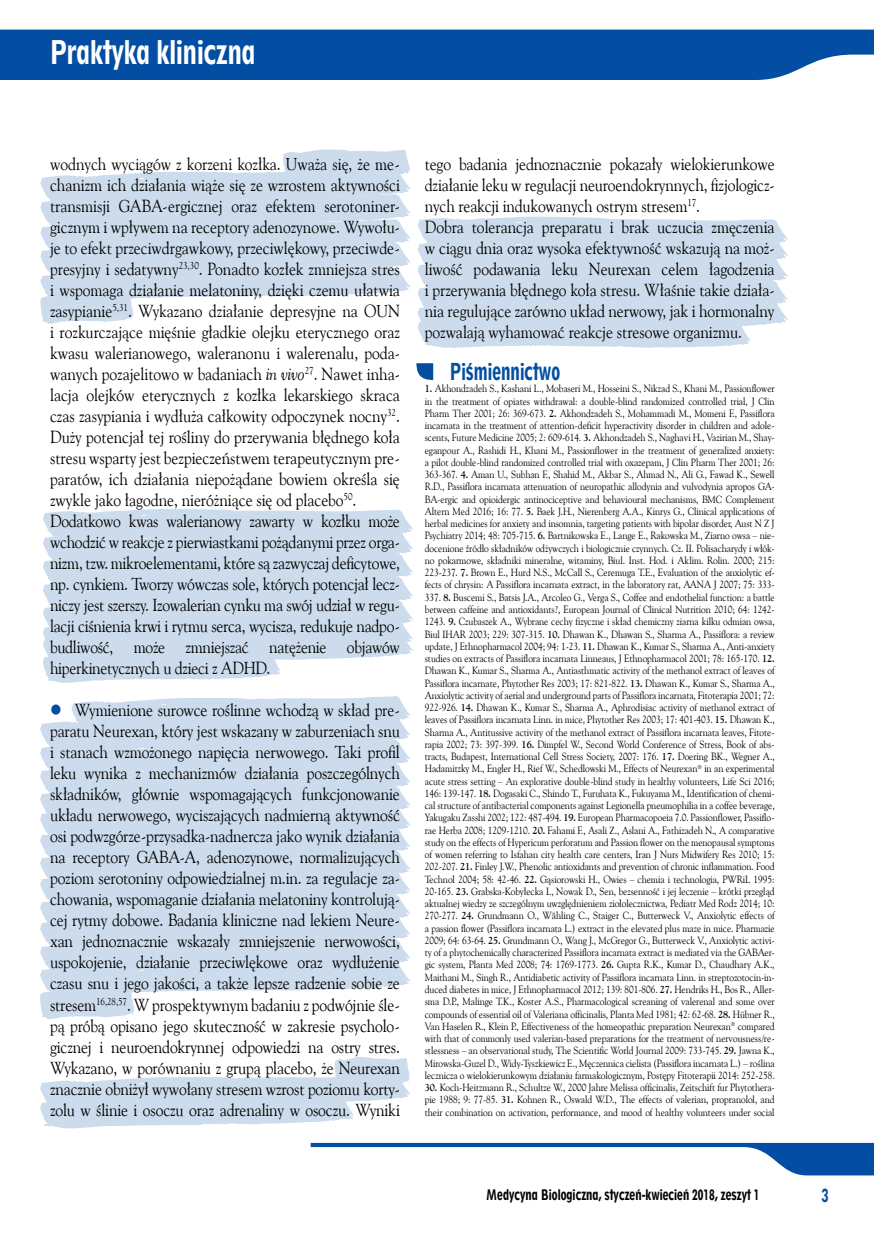
<style>
.page{position:relative;width:874px;height:1241px;background:#fff}
.page>*{position:absolute;margin:0;border:0;box-sizing:border-box;transform-origin:0 0}
.t1{font:30.62px "Geometr 212 Hv Cn EU";color:#fff;scale:.77 1}
.t2{font:21.88px "Geometr 212 Hv Cn EU";color:#034ea2;scale:.72 1}
.t3{font:17.5px/21px "Goudy Ol St EU";letter-spacing:-.005em;color:#000;scale:.9 1}
.t4{font:17.15px "Geometr 212 Hv Cn EU";color:#034ea2;scale:.77 1}
.t5{font:13.65px "Geometr 212 Hv Cn EU";color:#000;scale:.77 1}
.t6{font:10.5px/12.2px "Goudy Ol St EU";letter-spacing:-.005em;color:#000;text-align:justify;scale:.9 1}
.s1{font-style:italic}
.s2{color:#034ea2}
.s3{font-weight:700}
</style>
<div class="page">
<svg style="left:43px;top:509px;width:370px;height:174px;background:#d1dfed"></svg>
<svg style="left:40px;top:696px;width:371px;height:324px;background:#d2dfee"></svg>
<svg style="left:40px;top:149px;width:748px;height:199px"></svg>
<svg style="left:40px;top:1057px;width:371px;height:72px"></svg>
<svg style="left:310px;top:1142px;width:563px;height:33px"></svg>
<div style="left:0;top:30px;width:873px;height:50px;background:#034ea2"></div>
<svg style="left:416px;top:363px;width:17px;height:17px"></svg>
<h1 class="t1" style="left:50px;top:32px;width:269px">Praktyka kliniczna</h1>
<p class="t3" style="left:50px;top:154px;width:390px">wodnych wyciągów z korzeni kozłka. Uważa się, że me&shy;chanizm ich działania wiąże się ze wzrostem aktywności transmisji GABA-ergicznej oraz efektem serotoniner&shy;gicznym i wpływem na receptory adenozynowe. Wywołu&shy;je to efekt przeciwdrgawkowy, przeciwlękowy, przeciwde&shy;presyjny i sedatywny<sup>23,30</sup>. Ponadto kozłek zmniejsza stres i wspomaga działanie melatoniny, dzięki czemu ułatwia zasypianie<sup>5,31</sup>. Wykazano działanie depresyjne na OUN i rozkurczające mięśnie gładkie olejku eterycznego oraz kwasu walerianowego, waleranonu i walerenalu, poda&shy;wanych pozajelitowo w badaniach <span class="s1">in vivo</span><sup>27</sup>. Nawet inha&shy;lacja olejków eterycznych z kozłka lekarskiego skraca czas zasypiania i wydłuża całkowity odpoczynek nocny<sup>32</sup>.<br>Duży potencjał tej rośliny do przerywania błędnego koła stresu wsparty jest bezpieczeństwem terapeutycznym pre&shy;paratów, ich działania niepożądane bowiem określa się zwykle jako łagodne, nieróżniące się od placebo<sup>50</sup>.<br>Dodatkowo kwas walerianowy zawarty w kozłku może wchodzić w reakcje z pierwiastkami pożądanymi przez orga&shy;nizm, tzw. mikroelementami, które są zazwyczaj deficytowe, np. cynkiem. Tworzy wówczas sole, których potencjał lecz&shy;niczy jest szerszy. Izowalerian cynku ma swój udział w regu&shy;lacji ciśnienia krwi i rytmu serca, wycisza, redukuje nadpo&shy;budliwość, może zmniejszać natężenie objawów hiperkinetycznych u dzieci z ADHD.</p>
<p class="t3" style="left:50px;top:700px;width:390px;text-align:justify"><span class="s2">●</span> Wymienione surowce roślinne wchodzą w skład pre&shy;paratu Neurexan, który jest wskazany w zaburzeniach snu i stanach wzmożonego napięcia nerwowego. Taki profil leku wynika z mechanizmów działania poszczególnych składników, głównie wspomagających funkcjonowanie układu nerwowego, wyciszających nadmierną aktywność osi podwzgórze-przysadka-nadnercza jako wynik działania na receptory GABA-A, adenozynowe, normalizujących poziom serotoniny odpowiedzialnej m.in. za regulacje za&shy;chowania, wspomaganie działania melatoniny kontrolują&shy;cej rytmy dobowe. Badania kliniczne nad lekiem Neure&shy;xan jednoznacznie wskazały zmniejszenie nerwowości, uspokojenie, działanie przeciwlękowe oraz wydłużenie czasu snu i jego jakości, a także lepsze radzenie sobie ze stresem<sup>16,28,57</sup>. W prospektywnym badaniu z podwójnie śle&shy;pą próbą opisano jego skuteczność w zakresie psycholo&shy;gicznej i neuroendokrynnej odpowiedzi na ostry stres.<br>Wykazano, w porównaniu z grupą placebo, że Neurexan znacznie obniżył wywołany stresem wzrost poziomu korty&shy;zolu w ślinie i osoczu oraz adrenaliny w osoczu. Wyniki</p>
<p class="t3" style="left:424px;top:154px;width:390px">tego badania jednoznacznie pokazały wielokierunkowe działanie leku w regulacji neuroendokrynnych, fizjologicz&shy;nych reakcji indukowanych ostrym stresem<sup>17</sup>.<br>Dobra tolerancja preparatu i brak uczucia zmęczenia w ciągu dnia oraz wysoka efektywność wskazują na moż&shy;liwość podawania leku Neurexan celem łagodzenia i przerywania błędnego koła stresu. Właśnie takie działa&shy;nia regulujące zarówno układ nerwowy, jak i hormonalny pozwalają wyhamować reakcje stresowe organizmu.</p>
<h2 class="t2" style="left:449px;top:357px;width:155px">Piśmiennictwo</h2>
<p class="t6" style="left:424px;top:382px;width:390px"><span class="s3">1.</span> Akhondzadeh S., Kashani L., Mobaseri M., Hosseini S., Nikzad S., Khani M., Passionflower in the treatment of opiates withdrawal: a double-blind randomized controlled trial, J Clin Pharm Ther 2001; 26: 369-673. <span class="s3">2.</span> Akhondzadeh S., Mohammadi M., Momeni F., Passiflora incarnata in the treatment of attention-deficit hyperactivity disorder in children and adole&shy;scents, Future Medicine 2005; 2: 609-614. <span class="s3">3.</span> Akhondzadeh S., Naghavi H., Vazirian M., Shay&shy;eganpour A., Rashidi H., Khani M., Passionflower in the treatment of generalized anxiety: a pilot double-blind randomized controlled trial with oxazepam, J Clin Pharm Ther 2001; 26:<br>363-367. <span class="s3">4.</span> Aman U., Subhan F., Shahid M., Akbar S., Ahmad N., Ali G., Fawad K., Sewell R.D., Passiflora incarnata attenuation of neuropathic allodynia and vulvodynia apropos GA-BA-ergic and opioidergic antinociceptive and behavioural mechanisms, BMC Complement Altern Med 2016; 16: 77. <span class="s3">5.</span> Baek J.H., Nierenberg A.A., Kinrys G., Clinical applications of herbal medicines for anxiety and insomnia, targeting patients with bipolar disorder, Aust N Z J Psychiatry 2014; 48: 705-715. <span class="s3">6.</span> Bartnikowska E., Lange E., Rakowska M., Ziarno owsa – nie&shy;docenione źródło składników odżywczych i biologicznie czynnych. Cz. II. Polisacharydy i włók&shy;no pokarmowe, składniki mineralne, witaminy, Biul. Inst. Hod. i Aklim. Rolin. 2000; 215:<br>223-237. <span class="s3">7.</span> Brown E., Hurd N.S., McCall S., Ceremuga T.E., Evaluation of the anxiolytic ef&shy;fects of chrysin: A Passiflora incarnata extract, in the laboratory rat, AANA J 2007; 75: 333- 337. <span class="s3">8.</span> Buscemi S., Batsis J.A., Arcoleo G., Verga S., Coffee and endothelial function: a battle between caffeine and antioxidants?, European Journal of Clinical Nutrition 2010; 64: 1242- 1243. <span class="s3">9.</span> Czubaszek A., Wybrane cechy fizyczne i skład chemiczny ziarna kilku odmian owsa, Biul IHAR 2003; 229: 307-315. <span class="s3">10.</span> Dhawan K., Dhawan S., Sharma A., Passiflora: a review update, J Ethnopharmacol 2004; 94: 1-23. <span class="s3">11.</span> Dhawan K., Kumar S., Sharma A., Anti-anxiety studies on extracts of Passiflora incarnata Linneaus, J Ethnopharmacol 2001; 78: 165-170. <span class="s3">12.<br></span>Dhawan K., Kumar S., Sharma A., Antiasthmatic activity of the methanol extract of leaves of Passiflora incarnate, Phytother Res 2003; 17: 821-822. <span class="s3">13.</span> Dhawan K., Kumar S., Sharma A., Anxiolytic activity of aerial and underground parts of Passiflora incarnata, Fitoterapia 2001; 72:<br>922-926. <span class="s3">14.</span> Dhawan K., Kumar S., Sharma A., Aphrodisiac activity of methanol extract of leaves of Passiflora incarnata Linn. in mice, Phytother Res 2003; 17: 401-403. <span class="s3">15.</span> Dhawan K., Sharma A., Antitussive activity of the methanol extract of Passiflora incarnata leaves, Fitote&shy;rapia 2002; 73: 397-399. <span class="s3">16.</span> Dimpfel W., Second World Conference of Stress, Book of abs&shy;tracts, Budapest, International Cell Stress Society, 2007: 176. <span class="s3">17.</span> Doering BK., Wegner A., Hadamitzky M., Engler H., Rief W., Schedlowski M., Effects of Neurexan<sup>®</sup> in an experimental acute stress setting – An explorative double-blind study in healthy volunteers, Life Sci 2016; 146: 139-147. <span class="s3">18.</span> Dogasaki C., Shindo T., Furuhata K., Fukuyama M., Identification of chemi&shy;cal structure of antibacterial components against Legionella pneumophilia in a coffee beverage, Yakugaku Zasshi 2002; 122: 487-494. <span class="s3">19.</span> European Pharmacopoeia 7.0. Passionflower, Passiflo&shy;rae Herba 2008; 1209-1210. <span class="s3">20.</span> Fahami F., Asali Z., Aslani A., Fathizadeh N., A comparative study on the effects of Hypericum perforatum and Passion flower on the menopausal symptoms of women referring to Isfahan city health care centers, Iran J Nurs Midwifery Res 2010; 15:<br>202-207. <span class="s3">21.</span> Finley J.W., Phenolic antioxidants and prevention of chronic inflammation. Food Technol 2004; 58: 42-46. <span class="s3">22.</span> Gąsiorowski H., Owies – chemia i technologia, PWRiL 1995:<br>20-165. <span class="s3">23.</span> Grabska-Kobyłecka I., Nowak D., Sen, bezsenność i jej leczenie – krótki przegląd aktualnej wiedzy ze szczególnym uwzględnieniem ziołolecznictwa, Pediatr Med Rodz 2014; 10:<br>270-277. <span class="s3">24.</span> Grundmann O., Wähling C., Staiger C., Butterweck V., Anxiolytic effects of a passion flower (Passiflora incarnata L.) extract in the elevated plus maze in mice. Pharmazie 2009; 64: 63-64. <span class="s3">25.</span> Grundmann O., Wang J., McGregor G., Butterweck V., Anxiolytic activi&shy;ty of a phytochemically characterized Passiflora incarnata extract is mediated via the GABAer&shy;gic system, Planta Med 2008; 74: 1769-1773. <span class="s3">26.</span> Gupta R.K., Kumar D., Chaudhary A.K., Maithani M., Singh R., Antidiabetic activity of Passiflora incarnata Linn. in streptozotocin-in&shy;duced diabetes in mice, J Ethnopharmacol 2012; 139: 801-806. <span class="s3">27.</span> Hendriks H., Bos R., Aller&shy;sma D.P., Malinge T.K., Koster A.S., Pharmacological screaning of valerenal and some over compounds of essential oil of Valeriana officinalis, Planta Med 1981; 42: 62-68. <span class="s3">28.</span> Hübner R., Van Haselen R., Klein P., Effectiveness of the homeopathic preparation Neurexan<sup>®</sup> compared with that of commonly used valerian-based preparations for the treatment of nervousness/re&shy;stlessness – an observational study, The Scientific World Journal 2009: 733-745. <span class="s3">29.</span> Jawna K., Mirowska-Guzel D., Widy-Tyszkiewicz E., Męczennica cielista (Passiflora incarnata L.) – roślina lecznicza o wielokierunkowym działaniu farmakologicznym, Postępy Fitoterapii 2014: 252-258.</p>
<p class="t6" style="left:424px;top:1081px;width:390px"><span class="s3">30.</span> Koch-Heitzmann R., Schultze W., 2000 Jahre Melissa officinalis, Zeitschift fur Phytothera&shy;pie 1988; 9: 77-85. <span class="s3">31.</span> Kohnen R., Oswald W.D., The effects of valerian, propranolol, and their combination on activation, performance, and mood of healthy volunteers under social</p>
<p class="t5" style="left:486px;top:1185px;width:356px">Medycyna Biologiczna, styczeń-kwiecień 2018, zeszyt 1</p>
<h3 class="t4" style="left:820px;top:1183px;width:11px">3</h3>
</div>
